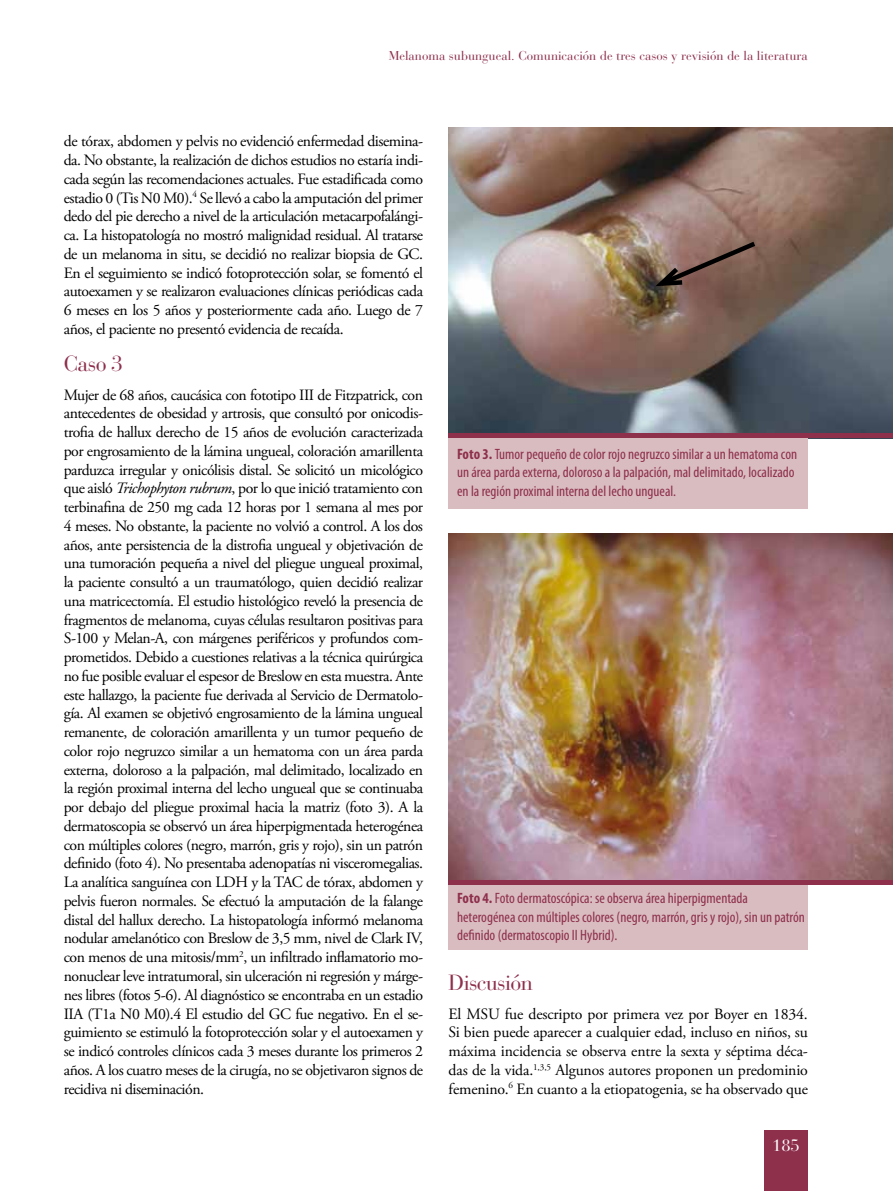
<style>
.page{position:relative;width:893px;height:1191px;background:#fff}
.page>*{position:absolute;margin:0;border:0;box-sizing:border-box;transform-origin:0 0}
.t1{font:21.75px "Bauer Bodoni";letter-spacing:-.03em;color:#8e2f4c}
.t2{font:16.5px "Bauer Bodoni";color:#fff}
.t3{font:15.75px/18.8px "Adobe Garamond Pro";letter-spacing:-.03em;color:#000;text-align:justify}
.t4{font:condensed 15px/18.8px "Myriad Pro";color:#8e2f4c}
.t5{font:12.75px "Bauer Bodoni";color:#8e2f4c}
.s1{font-style:italic}
.s2{font-weight:700}
</style>
<div class="page">
<div style="left:764px;top:1130px;width:44px;height:61px;background:#8e2f4c"></div>
<img style="left:449px;top:533px;width:444px;height:348px">
<img style="left:449px;top:128px;width:444px;height:306px">
<div style="left:449px;top:435px;width:359px;height:73px;background:#d8bcc0"></div>
<hr style="left:449px;top:434px;width:444px;height:4px;background:#8e2f4c">
<div style="left:449px;top:882px;width:359px;height:68px;background:#d8bcc0"></div>
<hr style="left:449px;top:881px;width:444px;height:4px;background:#8e2f4c">
<svg style="left:649px;top:238px;width:111px;height:51px"></svg>
<p class="t5" style="left:389px;top:48px;width:421px">Melanoma subungueal. Comunicación de tres casos y revisión de la literatura</p>
<p class="t3" style="left:64px;top:133px;width:361px">de tórax, abdomen y pelvis no evidenció enfermedad disemina&shy;da. No obstante, la realización de dichos estudios no estaría indi&shy;cada según las recomendaciones actuales. Fue estadificada como estadio 0 (Tis N0 M0).<sup>4</sup> Se llevó a cabo la amputación del primer dedo del pie derecho a nivel de la articulación metacarpofalángi&shy;ca. La histopatología no mostró malignidad residual. Al tratarse de un melanoma in situ, se decidió no realizar biopsia de GC.<br>En el seguimiento se indicó fotoprotección solar, se fomentó el autoexamen y se realizaron evaluaciones clínicas periódicas cada 6 meses en los 5 años y posteriormente cada año. Luego de 7 años, el paciente no presentó evidencia de recaída.</p>
<h1 class="t1" style="left:64px;top:351px;width:61px">Caso 3</h1>
<p class="t3" style="left:64px;top:386px;width:361px">Mujer de 68 años, caucásica con fototipo III de Fitzpatrick, con antecedentes de obesidad y artrosis, que consultó por onicodis&shy;trofia de hallux derecho de 15 años de evolución caracterizada por engrosamiento de la lámina ungueal, coloración amarillenta parduzca irregular y onicólisis distal. Se solicitó un micológico que aisló <span class="s1">Trichophyton rubrum</span>, por lo que inició tratamiento con terbinafina de 250 mg cada 12 horas por 1 semana al mes por 4 meses. No obstante, la paciente no volvió a control. A los dos años, ante persistencia de la distrofia ungueal y objetivación de una tumoración pequeña a nivel del pliegue ungueal proximal, la paciente consultó a un traumatólogo, quien decidió realizar una matricectomía. El estudio histológico reveló la presencia de fragmentos de melanoma, cuyas células resultaron positivas para S-100 y Melan-A, con márgenes periféricos y profundos com&shy;prometidos. Debido a cuestiones relativas a la técnica quirúrgica no fue posible evaluar el espesor de Breslow en esta muestra. Ante este hallazgo, la paciente fue derivada al Servicio de Dermatolo&shy;gía. Al examen se objetivó engrosamiento de la lámina ungueal remanente, de coloración amarillenta y un tumor pequeño de color rojo negruzco similar a un hematoma con un área parda externa, doloroso a la palpación, mal delimitado, localizado en la región proximal interna del lecho ungueal que se continuaba por debajo del pliegue proximal hacia la matriz (foto 3). A la dermatoscopia se observó un área hiperpigmentada heterogénea con múltiples colores (negro, marrón, gris y rojo), sin un patrón definido (foto 4). No presentaba adenopatías ni visceromegalias.<br>La analítica sanguínea con LDH y la TAC de tórax, abdomen y pelvis fueron normales. Se efectuó la amputación de la falange distal del hallux derecho. La histopatología informó melanoma nodular amelanótico con Breslow de 3,5 mm, nivel de Clark IV, con menos de una mitosis/mm<sup>2</sup>, un infiltrado inflamatorio mo&shy;nonuclear leve intratumoral, sin ulceración ni regresión y márge&shy;nes libres (fotos 5-6). Al diagnóstico se encontraba en un estadio IIA (T1a N0 M0).4 El estudio del GC fue negativo. En el se&shy;guimiento se estimuló la fotoprotección solar y el autoexamen y se indicó controles clínicos cada 3 meses durante los primeros 2 años. A los cuatro meses de la cirugía, no se objetivaron signos de recidiva ni diseminación.</p>
<p class="t4" style="left:457px;top:444px;width:342px"><span class="s2">Foto 3.</span> Tumor pequeño de color rojo negruzco similar a un hematoma con un área parda externa, doloroso a la palpación, mal delimitado, localizado en la región proximal interna del lecho ungueal.</p>
<p class="t4" style="left:457px;top:888px;width:349px"><span class="s2">Foto 4.</span> Foto dermatoscópica: se observa área hiperpigmentada heterogénea con múltiples colores (negro, marrón, gris y rojo), sin un patrón definido (dermatoscopio II Hybrid).</p>
<h1 class="t1" style="left:449px;top:970px;width:86px">Discusión</h1>
<p class="t3" style="left:449px;top:1004px;width:361px">El MSU fue descripto por primera vez por Boyer en 1834.<br>Si bien puede aparecer a cualquier edad, incluso en niños, su máxima incidencia se observa entre la sexta y séptima déca&shy;das de la vida.<sup>1,3,5</sup> Algunos autores proponen un predominio femenino.<sup>6</sup> En cuanto a la etiopatogenia, se ha observado que</p>
<p class="t2" style="left:772px;top:1135px;width:29px">185</p>
</div>
